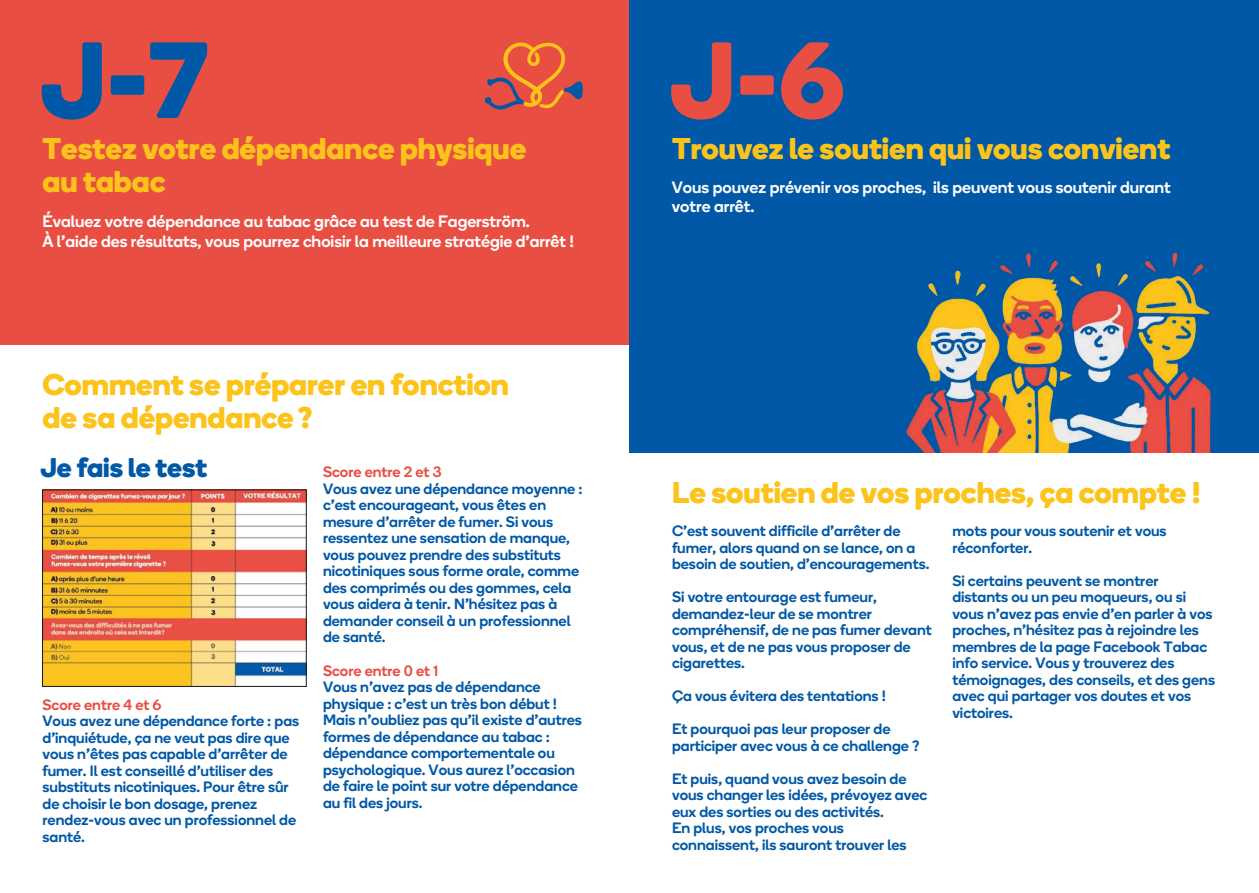
<style>
.page{position:relative;width:1259px;height:893px;background:#fff}
.page>*{position:absolute;margin:0;border:0;box-sizing:border-box;transform-origin:0 0}
.t1{font:700 108px "Boing";color:#0058a6}
.t2{font:700 108px "Boing";color:#e94e43}
.t3{font:700 30px/33px "Boing";color:#fcc31a}
.t4{font:700 27px "Boing";color:#0058a6}
.t5{font:500 16.5px/19.5px "Boing";color:#fff}
.t6{font:500 15px/16.5px "Boing";color:#0058a6}
.t7{font:500 15px "Boing";color:#e94e43}
</style>
<div class="page">
<div style="left:0;top:0;width:629px;height:344px;background:#e94e43"></div>
<svg style="left:485px;top:43px;width:98px;height:66px"></svg>
<div style="left:629px;top:0;width:630px;height:453px;background:#0058a6"></div>
<img style="left:906px;top:252px;width:305px;height:201px">
<img style="left:44px;top:492px;width:260px;height:193px">
<div style="left:42px;top:490px;width:264px;height:197px;border:1px solid #171715"></div>
<h1 class="t1" style="left:40px;top:3px;width:170px">J-7</h1>
<h2 class="t3" style="left:43px;top:131px;width:485px">Testez votre dépendance physique au tabac</h2>
<p class="t5" style="left:42px;top:211px;width:533px">Évaluez votre dépendance au tabac grâce au test de Fagerström.<br>À l’aide des résultats, vous pourrez choisir la meilleure stratégie d’arrêt !</p>
<h2 class="t3" style="left:43px;top:366px;width:468px">Comment se préparer en fonction de sa dépendance?</h2>
<h3 class="t4" style="left:40px;top:449px;width:168px">Je fais le test</h3>
<p class="t7" style="left:43px;top:695px;width:120px">Score entre 4 et 6</p>
<p class="t6" style="left:43px;top:712px;width:258px">Vous avez une dépendance forte : pas d’inquiétude, ça ne veut pas dire que vous n’êtes pas capable d’arrêter de fumer. Il est conseillé d’utiliser des substituts nicotiniques. Pour être sûr de choisir le bon dosage, prenez rendez-vous avec un professionnel de santé.</p>
<p class="t7" style="left:323px;top:462px;width:120px">Score entre 2 et 3</p>
<p class="t6" style="left:323px;top:480px;width:261px">Vous avez une dépendance moyenne : c’est encourageant, vous êtes en mesure d’arrêter de fumer. Si vous ressentez une sensation de manque, vous pouvez prendre des substituts nicotiniques sous forme orale, comme des comprimés ou des gommes, cela vous aidera à tenir. N’hésitez pas à demander conseil à un professionnel de santé.</p>
<p class="t7" style="left:323px;top:661px;width:117px">Score entre 0 et 1</p>
<p class="t6" style="left:323px;top:678px;width:260px">Vous n’avez pas de dépendance physique : c’est un très bon début !<br>Mais n’oubliez pas qu’il existe d’autres formes de dépendance au tabac : dépendance comportementale ou psychologique. Vous aurez l’occasion de faire le point sur votre dépendance au fil des jours.</p>
<h1 class="t2" style="left:669px;top:3px;width:176px">J-6</h1>
<h2 class="t3" style="left:672px;top:131px;width:500px">Trouvez le soutien qui vous convient</h2>
<p class="t5" style="left:672px;top:177px;width:500px">Vous pouvez prévenir vos proches, ils peuvent vous soutenir durant votre arrêt.</p>
<h2 class="t3" style="left:672px;top:475px;width:530px">Le soutien de vos proches, ça compte !</h2>
<p class="t6" style="left:672px;top:522px;width:259px">C’est souvent difficile d’arrêter de fumer, alors quand on se lance, on a besoin de soutien, d’encouragements.</p>
<p class="t6" style="left:672px;top:588px;width:261px">Si votre entourage est fumeur, demandez-leur de se montrer compréhensif, de ne pas fumer devant vous, et de ne pas vous proposer de cigarettes.</p>
<p class="t6" style="left:672px;top:687px;width:215px">Ça vous évitera des tentations !</p>
<p class="t6" style="left:672px;top:720px;width:249px">Et pourquoi pas leur proposer de participer avec vous à ce challenge ?</p>
<p class="t6" style="left:672px;top:770px;width:257px">Et puis, quand vous avez besoin de vous changer les idées, prévoyez avec eux des sorties ou des activités.<br>En plus, vos proches vous connaissent, ils sauront trouver les</p>
<p class="t6" style="left:952px;top:522px;width:216px">mots pour vous soutenir et vous réconforter.</p>
<p class="t6" style="left:952px;top:572px;width:264px">Si certains peuvent se montrer distants ou un peu moqueurs, ou si vous n’avez pas envie d’en parler à vos proches, n’hésitez pas à rejoindre les membres de la page Facebook Tabac info service. Vous y trouverez des témoignages, des conseils, et des gens avec qui partager vos doutes et vos victoires.</p>
</div>
